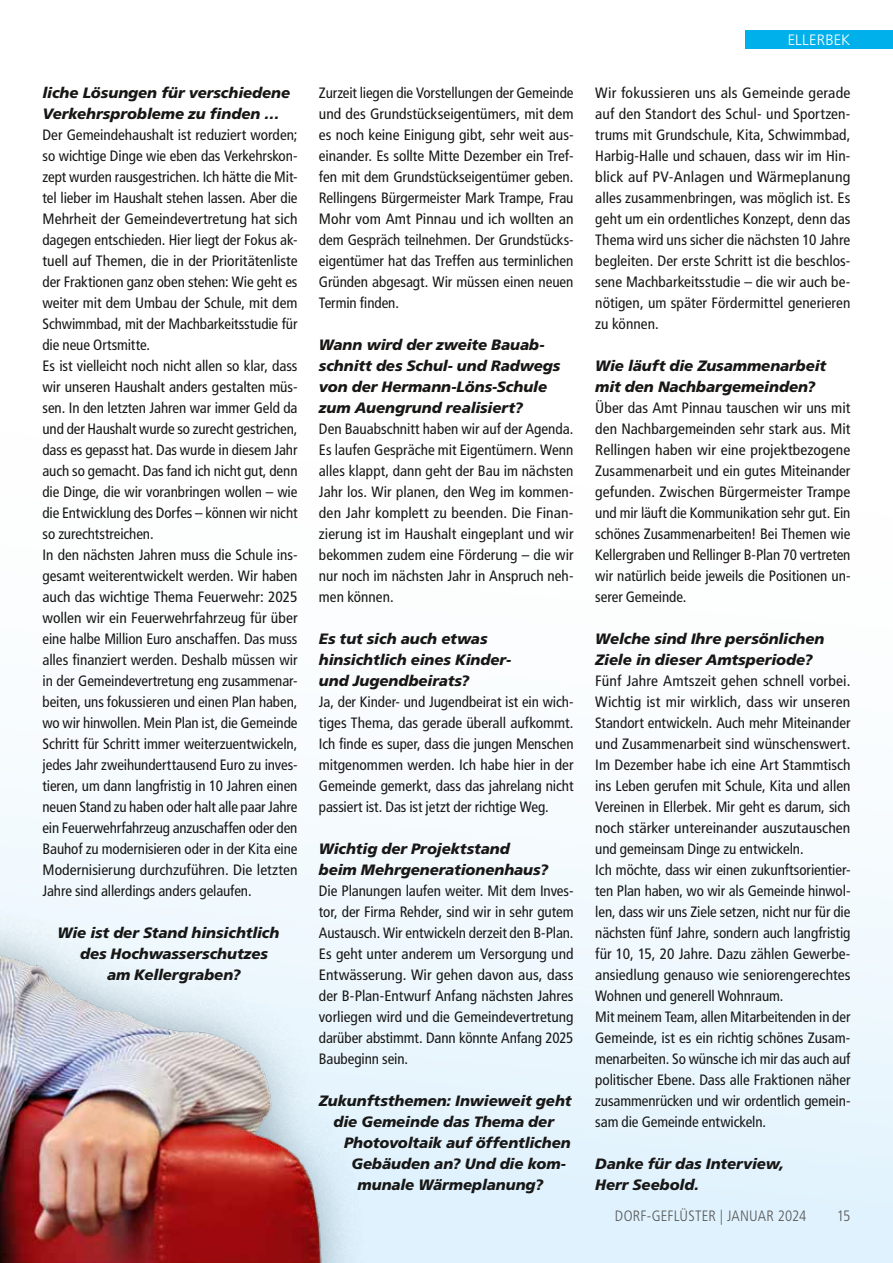
<style>
.page{position:relative;width:893px;height:1263px;background:#fff}
.page>*{position:absolute;margin:0;border:0;box-sizing:border-box;transform-origin:0 0}
.t1{font:condensed 15px/21px "Frutiger LT Std";letter-spacing:-.005em;color:#181716;text-align:justify}
.t2{font:condensed 15px/21px "Frutiger LT Std";letter-spacing:-.005em;color:#181716;scale:1.04 1}
.t3{font:italic 900 15px/21px "Frutiger LT Std";letter-spacing:-.005em;color:#181716}
.t4{font:condensed 15px/21px "Frutiger LT Std";letter-spacing:-.005em;color:#181716;text-align:justify;scale:1.05 1}
.t5{font:300 condensed 15px "Frutiger LT Std";letter-spacing:.01em;color:#565655}
.t6{font:300 15px "Frutiger LT Std";letter-spacing:.01em;color:#fff}
</style>
<div class="page">
<svg style="left:371px;top:832px;width:522px;height:431px;fill:#eaf6fd"></svg>
<div style="left:0;top:674px;width:371px;height:589px;background:#00202c;opacity:.5"></div>
<img style="left:0;top:674px;width:353px;height:589px">
<div style="left:745px;top:31px;width:148px;height:18px;background:#00b0eb"></div>
<p class="t3" style="left:43px;top:82px;width:249px">liche Lösungen für verschiedene<br>Verkehrsprobleme zu finden …</p>
<p class="t1" style="left:43px;top:124px;width:257px;text-align:left">Der Gemeindehaushalt ist reduziert worden; so wichtige Dinge wie eben das Verkehrskon&shy;zept wurden rausgestrichen. Ich hätte die Mit&shy;tel lieber im Haushalt stehen lassen. Aber die Mehrheit der Gemeindevertretung hat sich dagegen entschieden. Hier liegt der Fokus ak&shy;tuell auf Themen, die in der Prioritätenliste der Fraktionen ganz oben stehen: Wie geht es weiter mit dem Umbau der Schule, mit dem Schwimmbad, mit der Machbarkeitsstudie für die neue Ortsmitte.<br>Es ist vielleicht noch nicht allen so klar, dass wir unseren Haushalt anders gestalten müs&shy;sen. In den letzten Jahren war immer Geld da und der Haushalt wurde so zurecht gestrichen, dass es gepasst hat. Das wurde in diesem Jahr auch so gemacht. Das fand ich nicht gut, denn die Dinge, die wir voranbringen wollen – wie die Entwicklung des Dorfes – können wir nicht so zurechtstreichen.<br>In den nächsten Jahren muss die Schule ins&shy;gesamt weiterentwickelt werden. Wir haben auch das wichtige Thema Feuerwehr: 2025 wollen wir ein Feuerwehrfahrzeug für über eine halbe Million Euro anschaffen. Das muss alles finanziert werden. Deshalb müssen wir in der Gemeindevertretung eng zusammenar&shy;beiten, uns fokussieren und einen Plan haben, wo wir hinwollen. Mein Plan ist, die Gemeinde Schritt für Schritt immer weiterzuentwickeln, jedes Jahr zweihunderttausend Euro zu inves&shy;tieren, um dann langfristig in 10 Jahren einen neuen Stand zu haben oder halt alle paar Jahre ein Feuerwehrfahrzeug anzuschaffen oder den Bauhof zu modernisieren oder in der Kita eine Modernisierung durchzuführen. Die letzten Jahre sind allerdings anders gelaufen.</p>
<p class="t3" style="left:58px;top:922px;width:223px">Wie ist der Stand hinsichtlich</p>
<p class="t3" style="left:80px;top:943px;width:189px">des Hochwasserschutzes</p>
<p class="t3" style="left:107px;top:964px;width:135px">am Kellergraben?</p>
<p class="t1" style="left:319px;top:82px;width:256px">Zurzeit liegen die Vorstellungen der Gemeinde und des Grundstückseigentümers, mit dem es noch keine Einigung gibt, sehr weit aus&shy;einander. Es sollte Mitte Dezember ein Tref&shy;fen mit dem Grundstückseigentümer geben.<br>Rellingens Bürgermeister Mark Trampe, Frau Mohr vom Amt Pinnau und ich wollten an dem Gespräch teilnehmen. Der Grundstücks&shy;eigentümer hat das Treffen aus terminlichen Gründen abgesagt. Wir müssen einen neuen Termin finden.</p>
<p class="t3" style="left:319px;top:334px;width:243px">Wann wird der zweite Bauab&shy;schnitt des Schul- und Radwegs von der Hermann-Löns-Schule zum Auengrund realisiert?</p>
<p class="t1" style="left:319px;top:418px;width:256px">Den Bauabschnitt haben wir auf der Agenda.<br>Es laufen Gespräche mit Eigentümern. Wenn alles klappt, dann geht der Bau im nächsten Jahr los. Wir planen, den Weg im kommen&shy;den Jahr komplett zu beenden. Die Finan&shy;zierung ist im Haushalt eingeplant und wir bekommen zudem eine Förderung – die wir nur noch im nächsten Jahr in Anspruch neh&shy;men können.</p>
<p class="t3" style="left:319px;top:628px;width:193px">Es tut sich auch etwas hinsichtlich eines Kinder&shy;und Jugendbeirats?</p>
<p class="t1" style="left:319px;top:691px;width:256px">Ja, der Kinder- und Jugendbeirat ist ein wich&shy;tiges Thema, das gerade überall aufkommt.<br>Ich finde es super, dass die jungen Menschen mitgenommen werden. Ich habe hier in der Gemeinde gemerkt, dass das jahrelang nicht passiert ist. Das ist jetzt der richtige Weg.</p>
<p class="t3" style="left:319px;top:838px;width:231px">Wichtig der Projektstand beim Mehrgenerationenhaus?</p>
<p class="t1" style="left:319px;top:880px;width:256px">Die Planungen laufen weiter. Mit dem Inves&shy;tor, der Firma Rehder, sind wir in sehr gutem Austausch. Wir entwickeln derzeit den B-Plan.<br>Es geht unter anderem um Versorgung und Entwässerung. Wir gehen davon aus, dass der B-Plan-Entwurf Anfang nächsten Jahres vorliegen wird und die Gemeindevertretung darüber abstimmt. Dann könnte Anfang 2025<br>Baubeginn sein.</p>
<p class="t3" style="left:319px;top:1090px;width:254px;text-align:center">Zukunftsthemen: Inwieweit geht die Gemeinde das Thema der</p>
<p class="t3" style="left:344px;top:1132px;width:228px">Photovoltaik auf öffentlichen</p>
<p class="t3" style="left:352px;top:1153px;width:216px">Gebäuden an? Und die kom-</p>
<p class="t3" style="left:358px;top:1174px;width:187px">munale Wärmeplanung?</p>
<p class="t6" style="left:788px;top:32px;width:64px">ELLERBEK</p>
<p class="t4" style="left:595px;top:82px;width:244px">Wir fokussieren uns als Gemeinde gerade auf den Standort des Schul- und Sportzen&shy;trums mit Grundschule, Kita, Schwimmbad, Harbig-Halle und schauen, dass wir im Hin&shy;blick auf PV-Anlagen und Wärmeplanung alles zusammenbringen, was möglich ist. Es geht um ein ordentliches Konzept, denn das Thema wird uns sicher die nächsten 10 Jahre begleiten. Der erste Schritt ist die beschlos&shy;sene Machbarkeitsstudie – die wir auch be&shy;nötigen, um später Fördermittel generieren zu können.</p>
<p class="t3" style="left:595px;top:355px;width:232px">Wie läuft die Zusammenarbeit mit den Nachbargemeinden?</p>
<p class="t1" style="left:595px;top:397px;width:257px">Über das Amt Pinnau tauschen wir uns mit den Nachbargemeinden sehr stark aus. Mit Rellingen haben wir eine projektbezogene Zusammenarbeit und ein gutes Miteinander gefunden. Zwischen Bürgermeister Trampe und mir läuft die Kommunikation sehr gut. Ein schönes Zusammenarbeiten! Bei Themen wie Kellergraben und Rellinger B-Plan 70 vertreten wir natürlich beide jeweils die Positionen un&shy;serer Gemeinde.</p>
<p class="t3" style="left:595px;top:628px;width:231px">Welche sind Ihre persönlichen<br>Ziele in dieser Amtsperiode?</p>
<p class="t2" style="left:595px;top:670px;width:247px">Fünf Jahre Amtszeit gehen schnell vorbei.<br>Wichtig ist mir wirklich, dass wir unseren Standort entwickeln. Auch mehr Miteinander und Zusammenarbeit sind wünschenswert.<br>Im Dezember habe ich eine Art Stammtisch ins Leben gerufen mit Schule, Kita und allen Vereinen in Ellerbek. Mir geht es darum, sich noch stärker untereinander auszutauschen und gemeinsam Dinge zu entwickeln.<br>Ich möchte, dass wir einen zukunftsorientier&shy;ten Plan haben, wo wir als Gemeinde hinwol&shy;len, dass wir uns Ziele setzen, nicht nur für die nächsten fünf Jahre, sondern auch langfristig für 10, 15, 20 Jahre. Dazu zählen Gewerbe&shy;ansiedlung genauso wie seniorengerechtes Wohnen und generell Wohnraum.<br>Mit meinem Team, allen Mitarbeitenden in der Gemeinde, ist es ein richtig schönes Zusam&shy;menarbeiten. So wünsche ich mir das auch auf politischer Ebene. Dass alle Fraktionen näher zusammenrücken und wir ordentlich gemein&shy;sam die Gemeinde entwickeln.</p>
<p class="t3" style="left:595px;top:1153px;width:190px">Danke für das Interview,<br>Herr Seebold.</p>
<p class="t5" style="left:615px;top:1207px;width:193px">DORF-GEFLÜSTER | JANUAR 2024</p>
<p class="t5" style="left:837px;top:1207px;width:15px">15</p>
</div>
